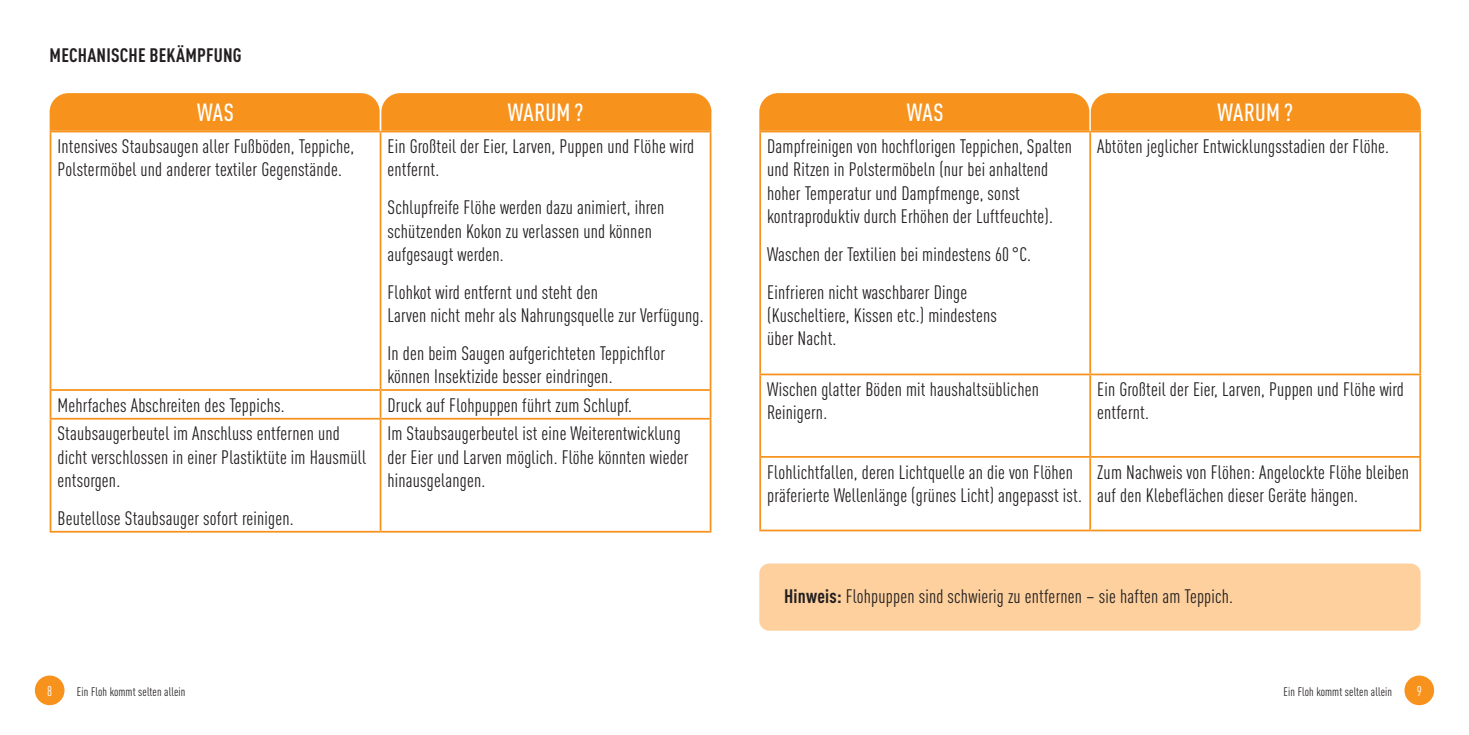
<style>
.page{position:relative;width:1469px;height:735px;background:#fff}
.page>*{position:absolute;margin:0;border:0;box-sizing:border-box;transform-origin:0 0}
.t1{font:500 condensed 24.5px "DINOT";letter-spacing:.01em;color:#fff}
.t2{font:condensed 19.25px/23.1px "DINOT";letter-spacing:.01em;color:#231f20}
.t3{font:700 condensed 19.25px "DINOT";letter-spacing:.01em;color:#231f20}
.t4{font:condensed 14px "DINOT";color:#fff}
.t5{font:condensed 12.25px "DINOT";letter-spacing:.01em;color:#231f20}
.s1{font-weight:700}
</style>
<div class="page">
<div style="left:759px;top:93px;width:661px;height:38px;background:#f7931d"></div>
<div style="left:50px;top:93px;width:661px;height:38px;background:#f7931d"></div>
<svg style="left:51px;top:132px;width:658px;height:398px"></svg>
<hr style="left:50px;top:132px;width:1px;height:257px;background:#f7931d">
<hr style="left:379px;top:132px;width:2px;height:257px;background:#f7931d">
<hr style="left:709px;top:132px;width:2px;height:257px;background:#f7931d">
<hr style="left:50px;top:389px;width:330px;height:1px;background:#f7931d">
<svg style="left:50px;top:390px;width:1px;height:27px"></svg>
<hr style="left:380px;top:389px;width:331px;height:1px;background:#f7931d">
<hr style="left:379px;top:390px;width:2px;height:27px;background:#f7931d">
<hr style="left:709px;top:390px;width:2px;height:27px;background:#f7931d">
<hr style="left:50px;top:417px;width:330px;height:2px;background:#f7931d">
<hr style="left:50px;top:419px;width:1px;height:111px;background:#f7931d">
<hr style="left:380px;top:417px;width:331px;height:2px;background:#f7931d">
<hr style="left:379px;top:419px;width:2px;height:111px;background:#f7931d">
<hr style="left:709px;top:419px;width:2px;height:111px;background:#f7931d">
<hr style="left:50px;top:530px;width:330px;height:2px;background:#f7931d">
<hr style="left:380px;top:530px;width:331px;height:2px;background:#f7931d">
<hr style="left:50px;top:131px;width:330px;height:1px;background:#f7931d">
<hr style="left:380px;top:131px;width:331px;height:1px;background:#f7931d">
<svg style="left:761px;top:132px;width:658px;height:397px"></svg>
<hr style="left:759px;top:131px;width:331px;height:1px;background:#f7931d">
<hr style="left:1090px;top:131px;width:330px;height:1px;background:#f7931d">
<hr style="left:759px;top:132px;width:2px;height:241px;background:#f7931d">
<hr style="left:1089px;top:132px;width:2px;height:241px;background:#f7931d">
<hr style="left:1419px;top:132px;width:1px;height:241px;background:#f7931d">
<hr style="left:759px;top:373px;width:331px;height:2px;background:#f7931d">
<hr style="left:759px;top:375px;width:2px;height:81px;background:#f7931d">
<hr style="left:1090px;top:373px;width:330px;height:2px;background:#f7931d">
<hr style="left:1089px;top:375px;width:2px;height:81px;background:#f7931d">
<hr style="left:1419px;top:375px;width:1px;height:81px;background:#f7931d">
<hr style="left:759px;top:456px;width:331px;height:1px;background:#f7931d">
<hr style="left:759px;top:457px;width:2px;height:72px;background:#f7931d">
<hr style="left:1090px;top:456px;width:330px;height:1px;background:#f7931d">
<hr style="left:1089px;top:457px;width:2px;height:72px;background:#f7931d">
<hr style="left:1419px;top:457px;width:1px;height:72px;background:#f7931d">
<hr style="left:759px;top:529px;width:331px;height:2px;background:#f7931d">
<hr style="left:1090px;top:529px;width:330px;height:2px;background:#f7931d">
<div style="left:35px;top:675px;width:29px;height:29px;background:#f7931d;border-radius:50%"></div>
<div style="left:1404px;top:675px;width:29px;height:29px;background:#f7931d;border-radius:50%"></div>
<div style="left:759px;top:563px;width:661px;height:67px;background:#fdd09e;border-radius:10px"></div>
<p class="t3" style="left:50px;top:41px;width:193px">MECHANISCHE BEKÄMPFUNG</p>
<p class="t1" style="left:197px;top:95px;width:38px">WAS</p>
<p class="t1" style="left:507px;top:95px;width:77px">WARUM ?</p>
<p class="t2" style="left:57px;top:134px;width:298px">Intensives Staubsaugen aller Fußböden, Teppiche,<br>Polstermöbel und anderer textiler Gegenstände.</p>
<p class="t2" style="left:387px;top:134px;width:308px">Ein Großteil der Eier, Larven, Puppen und Flöhe wird entfernt.</p>
<p class="t2" style="left:387px;top:195px;width:278px">Schlupfreife Flöhe werden dazu animiert, ihren schützenden Kokon zu verlassen und können aufgesaugt werden.</p>
<p class="t2" style="left:387px;top:279px;width:317px">Flohkot wird entfernt und steht den<br>Larven nicht mehr als Nahrungsquelle zur Verfügung.</p>
<p class="t2" style="left:387px;top:340px;width:279px">In den beim Saugen aufgerichteten Teppichflor können Insektizide besser eindringen.</p>
<p class="t2" style="left:57px;top:392px;width:229px">Mehrfaches Abschreiten des Teppichs.</p>
<p class="t2" style="left:387px;top:392px;width:246px">Druck auf Flohpuppen führt zum Schlupf.</p>
<p class="t2" style="left:57px;top:420px;width:310px">Staubsaugerbeutel im Anschluss entfernen und dicht verschlossen in einer Plastiktüte im Hausmüll entsorgen.</p>
<p class="t2" style="left:57px;top:505px;width:238px">Beutellose Staubsauger sofort reinigen.</p>
<p class="t2" style="left:387px;top:420px;width:302px">Im Staubsaugerbeutel ist eine Weiterentwicklung der Eier und Larven möglich. Flöhe könnten wieder hinausgelangen.</p>
<p class="t1" style="left:906px;top:95px;width:38px">WAS</p>
<p class="t1" style="left:1217px;top:95px;width:77px">WARUM ?</p>
<p class="t2" style="left:767px;top:134px;width:306px">Dampfreinigen von hochflorigen Teppichen, Spalten und Ritzen in Polstermöbeln (nur bei anhaltend hoher Temperatur und Dampfmenge, sonst kontraproduktiv durch Erhöhen der Luftfeuchte).</p>
<p class="t2" style="left:767px;top:233px;width:265px;line-height:38px">Waschen der Textilien bei mindestens 60°C.<br>Einfrieren nicht waschbarer Dinge</p>
<p class="t2" style="left:767px;top:302px;width:231px">(Kuscheltiere, Kissen etc.) mindestens über Nacht.</p>
<p class="t2" style="left:1097px;top:134px;width:293px">Abtöten jeglicher Entwicklungsstadien der Flöhe.</p>
<p class="t2" style="left:767px;top:376px;width:273px">Wischen glatter Böden mit haushaltsüblichen<br>Reinigern.</p>
<p class="t2" style="left:1097px;top:376px;width:308px">Ein Großteil der Eier, Larven, Puppen und Flöhe wird entfernt.</p>
<p class="t2" style="left:767px;top:459px;width:316px">Flohlichtfallen, deren Lichtquelle an die von Flöhen präferierte Wellenlänge (grünes Licht) angepasst ist.</p>
<p class="t2" style="left:1097px;top:459px;width:313px">Zum Nachweis von Flöhen: Angelockte Flöhe bleiben auf den Klebeflächen dieser Geräte hängen.</p>
<p class="t2" style="left:784px;top:583px;width:450px"><span class="s1">Hinweis:</span> Flohpuppen sind schwierig zu entfernen – sie haften am Teppich.</p>
<p class="t4" style="left:47px;top:680px;width:7px">8</p>
<p class="t5" style="left:77px;top:682px;width:110px">Ein Floh kommt selten allein</p>
<p class="t5" style="left:1283px;top:682px;width:110px">Ein Floh kommt selten allein</p>
<p class="t4" style="left:1416px;top:680px;width:7px">9</p>
</div>
